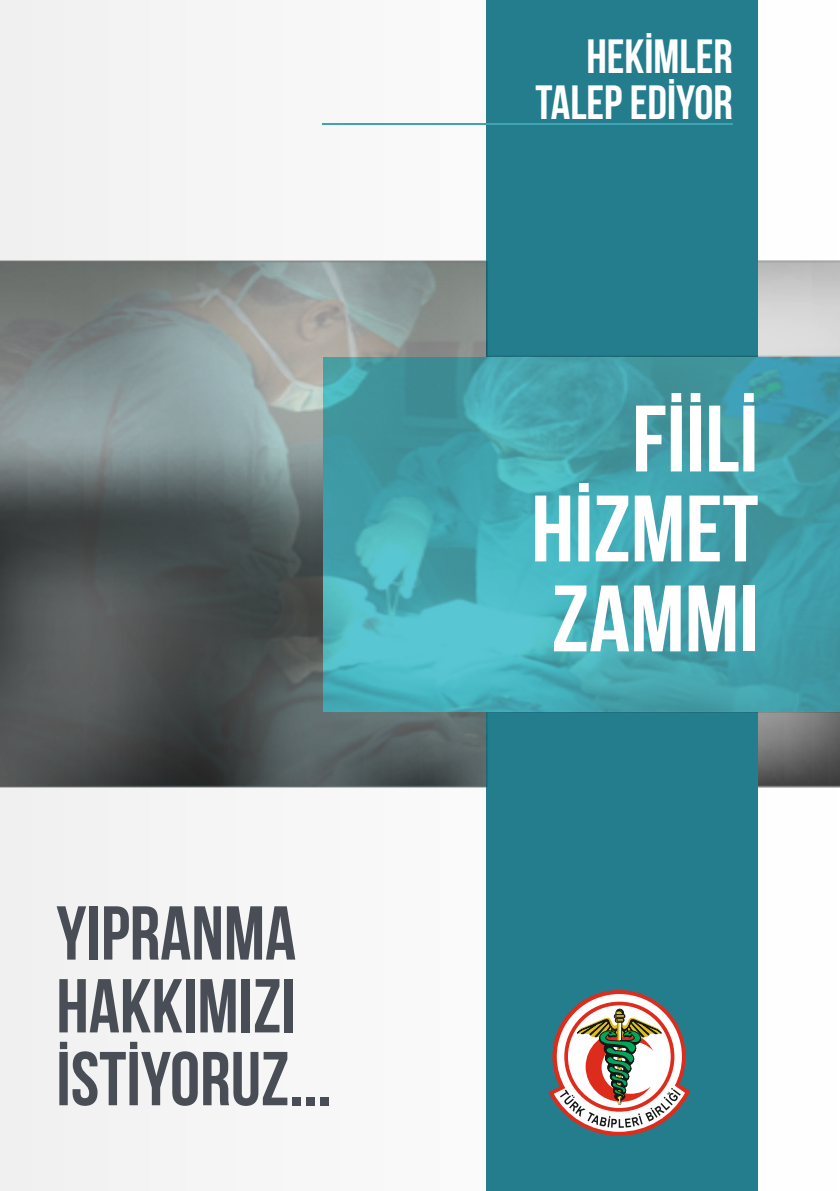
<style>
.page{position:relative;width:840px;height:1191px;background:#fff}
.page>*{position:absolute;margin:0;border:0;box-sizing:border-box;transform-origin:0 0}
.t1{font:94px/90px "Bebas Neue";color:#fff;text-align:justify;scale:1.07 1}
.t2{font:76.2px/72.8px "Bebas Neue";color:#494d56}
.t3{font:48px/45.8px "Bebas Neue";color:#fff;text-align:right}
</style>
<div class="page">
<div style="left:0;top:0;width:758px;height:1191px;background:#f6f6f6"></div>
<div style="left:486px;top:0;width:271px;height:1191px;background:#237d8d"></div>
<svg style="left:548px;top:990px;width:142px;height:146px"></svg>
<img style="left:0;top:261px;width:839px;height:525px">
<hr style="left:322px;top:124px;width:410px;height:1px;background:#3fa3b2">
<p class="t2" style="left:56px;top:900px;width:277px">YIPRANMA<br>HAKKIMIZI<br>İSTİYORUZ...</p>
<p class="t3" style="left:535px;top:36px;width:199px">HEKİMLER<br>TALEP EDİYOR</p>
<p class="t1" style="left:531px;top:398px;width:214px;text-indent:101px">FİİLİ HİZMET ZAMMI</p>
</div>
